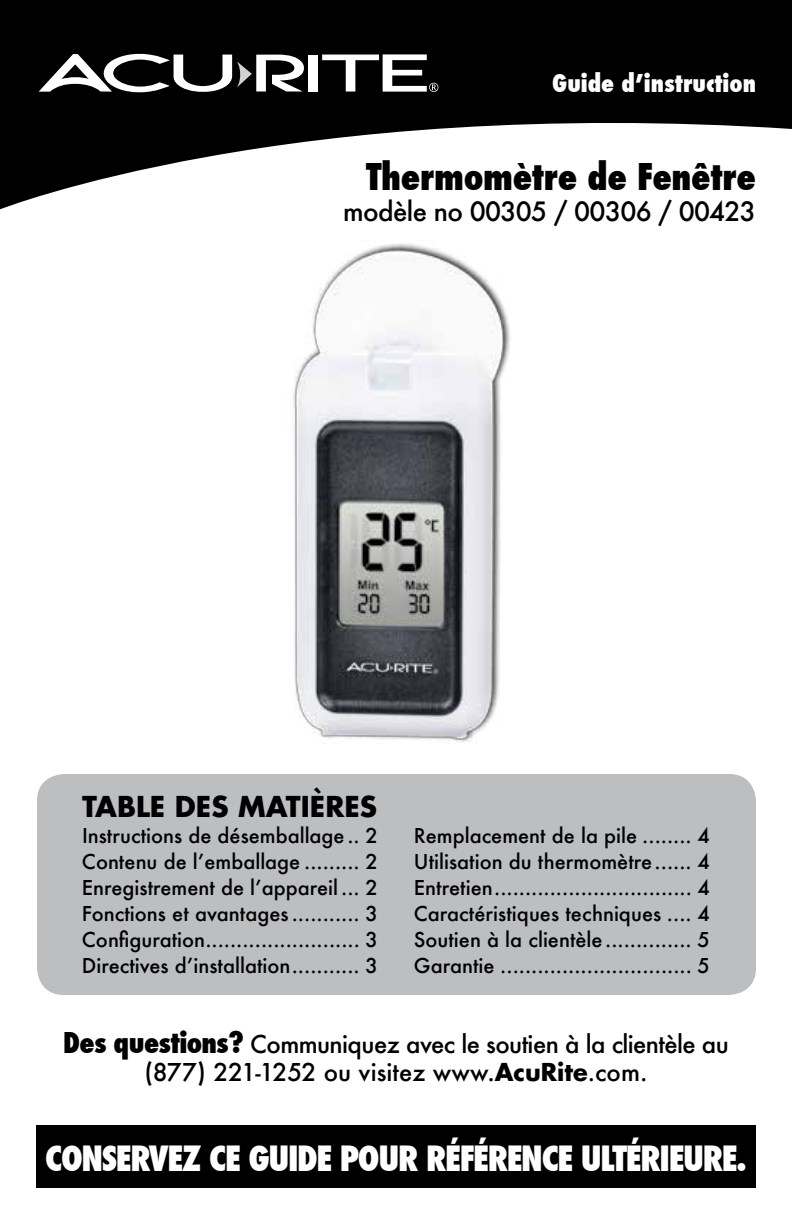
<style>
.page{position:relative;width:792px;height:1224px;background:#fff}
.page>*{position:absolute;margin:0;border:0;box-sizing:border-box;transform-origin:0 0}
.t1{font:800 condensed 36px "Futura";letter-spacing:-.01em;color:#000}
.t2{font:800 condensed 34px "Futura";letter-spacing:-.04em;color:#fff}
.t3{font:700 28px "Futura";color:#000}
.t4{font:500 26px "Futura";letter-spacing:-.025em;color:#000}
.t5{font:500 24px "Futura";letter-spacing:-.025em;color:#000}
.t6{font:500 24px "Futura";color:#000}
.t7{font:800 condensed 24px "Futura";color:#fff}
.t8{font:500 20px/26px "Futura";color:#000;text-align:justify}
.s1{font-weight:800;font-stretch:condensed;font-size:28px}
.s2{font-weight:700}
</style>
<div class="page">
<svg style="left:0;top:0;width:792px;height:209px;fill:#000"></svg>
<div style="left:309px;top:55px;width:9px;height:37px;background:#fff"></div>
<svg style="left:39px;top:54px;width:265px;height:38px"></svg>
<svg style="left:322px;top:54px;width:116px;height:38px"></svg>
<div style="left:37px;top:774px;width:719px;height:221px;background:#bcbec0;border-radius:27px"></div>
<img style="left:293px;top:243px;width:217px;height:501px">
<div style="left:36px;top:1125px;width:720px;height:63px;background:#000"></div>
<p class="t7" style="left:552px;top:67px;width:205px">Guide d’instruction</p>
<h2 class="t1" style="left:366px;top:152px;width:391px">Thermomètre de Fenêtre</h2>
<p class="t4" style="left:343px;top:193px;width:414px">modèle no 00305 / 00306 / 00423</p>
<p class="t3" style="left:82px;top:787px;width:297px">TABLE DES MATIÈRES</p>
<p class="t8" style="left:82px;top:822px;width:298px">Instructions de désemballage.. 2<br>Contenu de l’emballage ......... 2<br>Enregistrement de l’appareil... 2<br>Fonctions et avantages ........... 3<br>Configuration......................... 3<br>Directives d’installation........... 3</p>
<p class="t8" style="left:414px;top:822px;width:298px">Remplacement de la pile ........ 4<br>Utilisation du thermomètre...... 4<br>Entretien................................ 4<br>Caractéristiques techniques .... 4<br>Soutien à la clientèle.............. 5<br>Garantie ............................... 5</p>
<p class="t5" style="left:63px;top:1027px;width:667px"><span class="s1">Des questions?</span> Communiquez avec le soutien à la clientèle au</p>
<p class="t6" style="left:145px;top:1056px;width:504px">(877) 221-1252 ou visitez www.<span class="s2">AcuRite</span>.com.</p>
<p class="t2" style="left:45px;top:1135px;width:703px">CONSERVEZ CE GUIDE POUR RÉFÉRENCE ULTÉRIEURE.</p>
</div>
